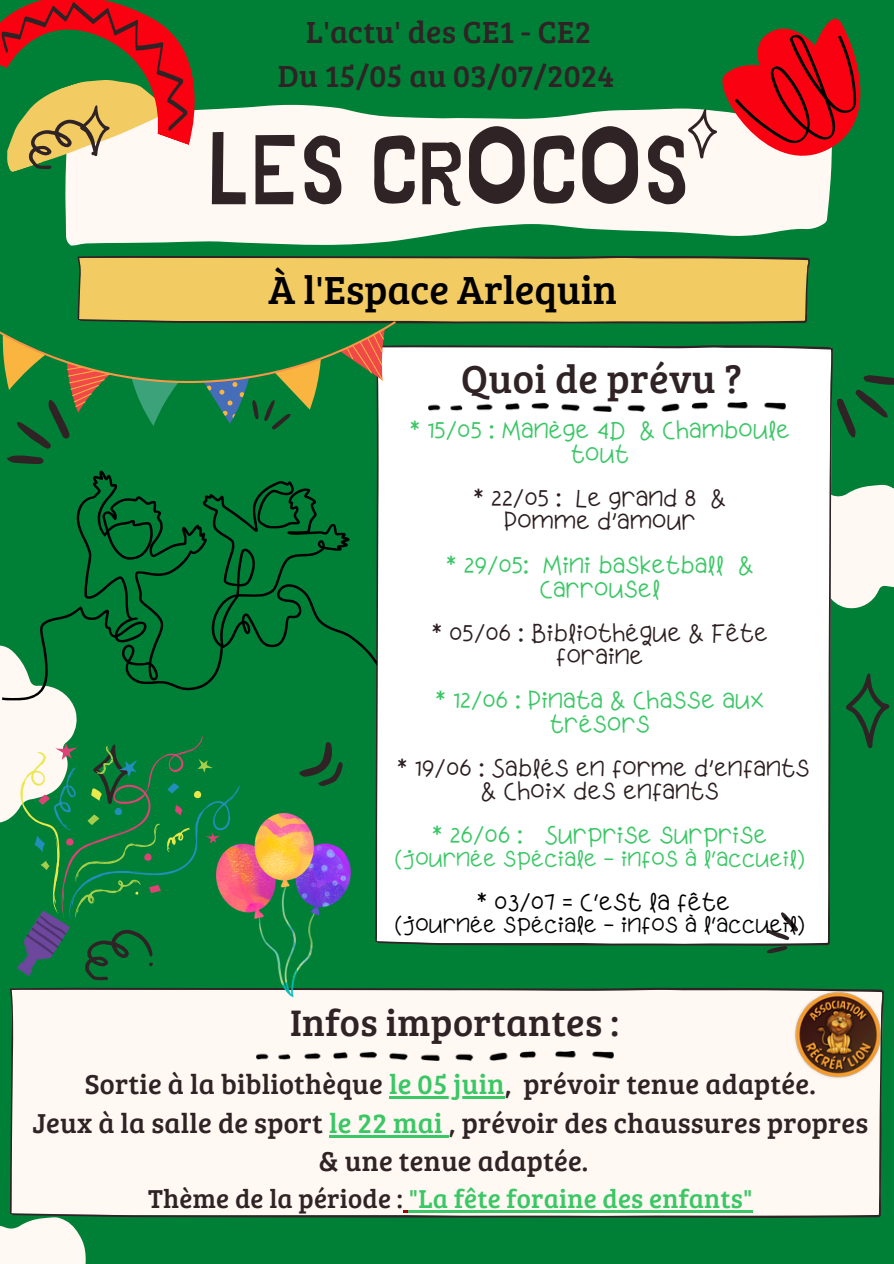
<style>
.page{position:relative;width:894px;height:1264px;background:#fff}
.page>*{position:absolute;margin:0;border:0;box-sizing:border-box;transform-origin:0 0}
.t1{font:98.7px "Jingleberry";letter-spacing:.01em;color:#2f2325}
.t2{font:40.5px "Bree Serif";color:#000}
.t3{font:40.35px "Bree Serif";letter-spacing:.01em;color:#2f2325}
.t4{font:38.1px "Bree Serif";letter-spacing:.01em;color:#2f2325}
.t5{font:31.5px/43.8px "Bree Serif";letter-spacing:.01em;color:#2f2325;text-align:center}
.t6{font:28.35px/38.2px "Bree Serif";letter-spacing:.01em;color:#2f2325;text-align:center}
.t7{font:26.85px "Bree Serif";letter-spacing:.01em;color:#3ac765}
.t8{font:24px/23.7px "Apple Juice";letter-spacing:.045em;color:#3ac765;text-align:center}
.t9{font:24px/23.7px "Apple Juice";letter-spacing:.045em;color:#2d1f21;text-align:center}
.t10{font:24px "Apple Juice";letter-spacing:.045em;color:#000}
.t11{font:22.5px "Apple Juice";letter-spacing:.045em;color:#3ac765}
.t12{font:22.5px "Apple Juice";letter-spacing:.045em;color:#000}
.s1{color:#3ac765}
.s2{color:#2f2325}
</style>
<div class="page">
<div style="left:0;top:0;width:893px;height:1263px;background:#008037"></div>
<div style="left:10px;top:987px;width:872px;height:230px;background:#fff8f3"></div>
<svg style="left:837px;top:375px;width:56px;height:63px"></svg>
<svg style="left:832px;top:484px;width:61px;height:125px;background:#e1eadd"></svg>
<div style="left:375px;top:345px;width:457px;height:600px;background:#fff"></div>
<svg style="left:846px;top:673px;width:43px;height:75px"></svg>
<svg style="left:766px;top:912px;width:32px;height:41px"></svg>
<svg style="left:299px;top:742px;width:43px;height:44px"></svg>
<img style="left:428px;top:402px;width:357px;height:9px">
<img style="left:256px;top:1051px;width:357px;height:9px">
<svg style="left:0;top:1217px;width:86px;height:46px;background:#d6e4d4"></svg>
<svg style="left:65px;top:105px;width:766px;height:141px;background:#dde8da"></svg>
<svg style="left:687px;top:18px;width:174px;height:160px"></svg>
<svg style="left:0;top:0;width:215px;height:172px"></svg>
<svg style="left:77px;top:256px;width:732px;height:68px;background:#e3c05e"></svg>
<svg style="left:40px;top:470px;width:337px;height:230px"></svg>
<svg style="left:0;top:321px;width:395px;height:143px"></svg>
<img style="left:216px;top:813px;width:134px;height:184px">
<svg style="left:0;top:645px;width:239px;height:335px"></svg>
<hr style="left:389px;top:1096px;width:115px;height:2px;background:#3ac765">
<hr style="left:329px;top:1134px;width:119px;height:3px;background:#3ac765">
<hr style="left:408px;top:1210px;width:344px;height:2px;background:#3ac765">
<img style="left:789px;top:987px;width:95px;height:96px">
<p class="t5" style="left:278px;top:9px;width:337px">L'actu' des CE1 - CE2<br>Du 15/05 au 03/07/2024</p>
<h1 class="t1" style="left:207px;top:125px;width:485px">LES CROCOS</h1>
<h3 class="t2" style="left:268px;top:261px;width:350px">À l'Espace Arlequin</h3>
<p class="t3" style="left:461px;top:349px;width:282px">Quoi de prévu ?</p>
<p class="t8" style="left:410px;top:419px;width:381px">* 15/05 : Manège 4D &amp; Chamboule tout</p>
<p class="t9" style="left:473px;top:486px;width:253px">* 22/05 : Le grand 8 &amp;</p>
<p class="t9" style="left:504px;top:510px;width:192px">Pomme d’amour</p>
<p class="t8" style="left:446px;top:554px;width:308px">* 29/05: Mini basketball &amp;<br>Carrousel</p>
<p class="t9" style="left:432px;top:621px;width:337px">* 05/06 : Bibliothéque &amp; Fête foraine</p>
<p class="t8" style="left:435px;top:689px;width:330px">* 12/06 : Pinata &amp; Chasse aux trésors</p>
<p class="t9" style="left:397px;top:756px;width:413px">* 19/06 : Sablés en forme d’enfants &amp; Choix des enfants</p>
<p class="t8" style="left:432px;top:824px;width:336px">* 26/06 : Surprise surprise</p>
<p class="t11" style="left:395px;top:845px;width:410px">(journée spéciale - infos à l‘accueil)</p>
<p class="t10" style="left:477px;top:888px;width:254px">* 03/07 = C‘est la fête</p>
<p class="t12" style="left:395px;top:912px;width:410px">(journée spéciale - infos à l‘accueil)</p>
<h2 class="t4" style="left:290px;top:994px;width:330px">Infos importantes :</h2>
<h2 class="t6" style="left:85px;top:1063px;width:732px">Sortie à la bibliothèque <span class="s1">le 05 juin</span>, prévoir tenue adaptée.</h2>
<p class="t6" style="left:32px;top:1102px;width:837px">Jeux à la salle de sport <span class="s1">le 22 mai</span> , prévoir des chaussures propres &amp; une tenue adaptée.</p>
<p class="t7" style="left:148px;top:1179px;width:606px"><span class="s2">Thème de la période :</span> "La fête foraine des enfants"</p>
</div>
